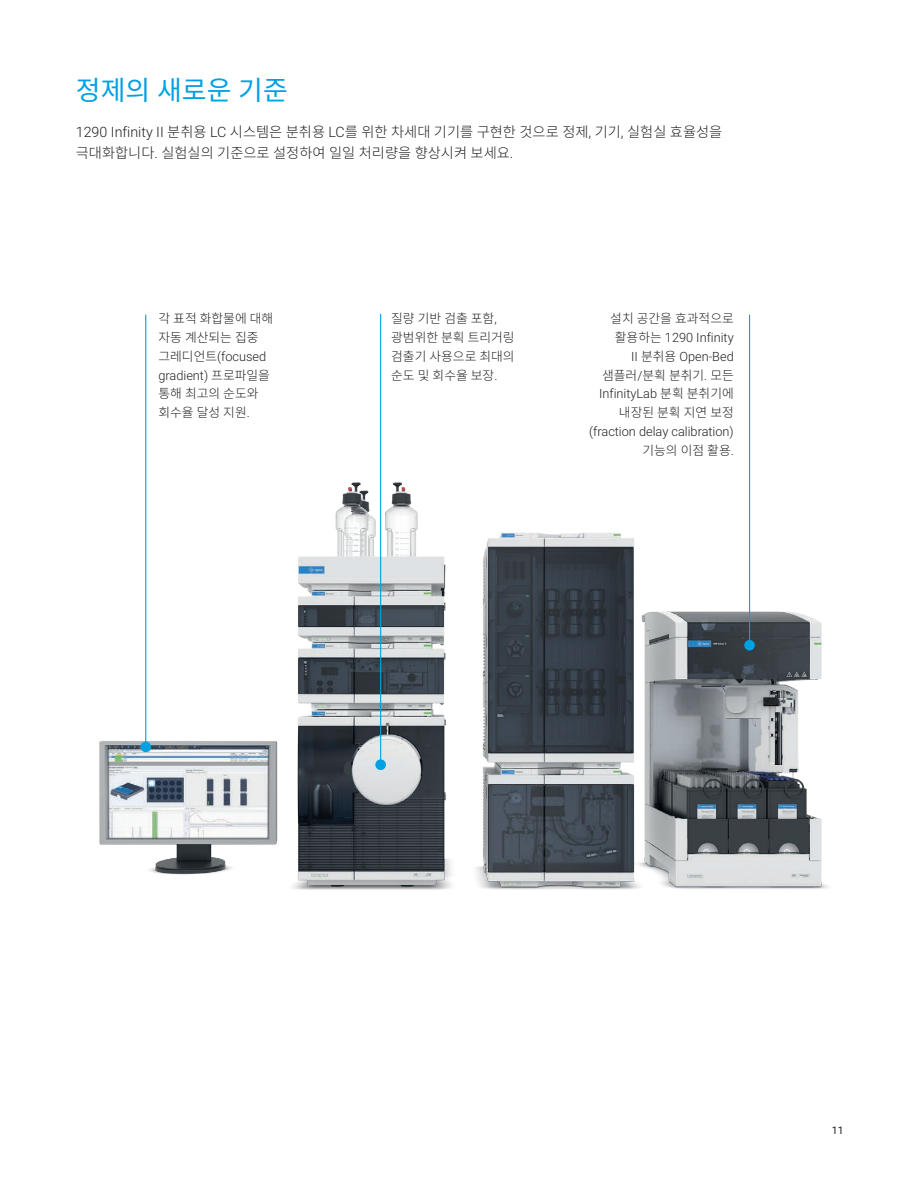
<style>
.page{position:relative;width:918px;height:1188px;background:#fff}
.page>*{position:absolute;margin:0;border:0;box-sizing:border-box;transform-origin:0 0}
.t1{font:27px "Noto Sans CJ Kkr";color:#00a1e3}
.t2{font:300 14.25px/21px "Noto Sans CJ Kkr";color:#231f20}
.t3{font:300 12.75px/18.8px "Noto Sans CJ Kkr";color:#231f20}
.t4{font:300 12.75px/18.8px "Roboto";color:#231f20}
.t5{font:10.5px "Roboto";color:#231f20}
.s1{font-family:"Roboto"}
.s2{font-family:"Noto Sans CJ Kkr"}
</style>
<div class="page">
<img style="left:99px;top:446px;width:730px;height:444px">
<hr style="left:145px;top:315px;width:1px;height:432px;background:#00a1e3">
<hr style="left:380px;top:314px;width:1px;height:451px;background:#00a1e3">
<hr style="left:749px;top:315px;width:1px;height:331px;background:#00a1e3">
<div style="left:140px;top:742px;width:11px;height:10px;background:#00a1e3;border-radius:50%"></div>
<div style="left:375px;top:759px;width:11px;height:11px;background:#00a1e3;border-radius:50%"></div>
<div style="left:744px;top:640px;width:11px;height:11px;background:#00a1e3;border-radius:50%"></div>
<h1 class="t1" style="left:76px;top:75px;width:214px">정제의 새로운 기준</h1>
<p class="t2" style="left:76px;top:122px;width:648px"><span class="s1">1290 Infinity II</span> 분취용 <span class="s1">LC</span> 시스템은 분취용 <span class="s1">LC</span>를 위한 차세대 기기를 구현한 것으로 정제<span class="s1">,</span> 기기<span class="s1">,</span> 실험실 효율성을 극대화합니다<span class="s1">.</span> 실험실의 기준으로 설정하여 일일 처리량을 향상시켜 보세요<span class="s1">.</span></p>
<p class="t3" style="left:158px;top:310px;width:116px">각 표적 화합물에 대해 자동 계산되는 집중</p>
<p class="t4" style="left:158px;top:347px;width:113px"><span class="s2">그레디언트</span>(focused gradient) <span class="s2">프로파일을</span></p>
<p class="t3" style="left:158px;top:385px;width:102px">통해 최고의 순도와 회수율 달성 지원<span class="s1">.</span></p>
<p class="t3" style="left:391px;top:310px;width:125px">질량 기반 검출 포함<span class="s1">, </span>광범위한 분획 트리거링 검출기 사용으로 최대의 순도 및 회수율 보장<span class="s1">.</span></p>
<p class="t3" style="left:610px;top:310px;width:125px">설치 공간을 효과적으로</p>
<p class="t4" style="left:615px;top:328px;width:120px;text-align:right"><span class="s2">활용하는</span> 1290 Infinity<br>II <span class="s2">분취용</span> Open-Bed</p>
<p class="t3" style="left:602px;top:366px;width:133px">샘플러<span class="s1">/</span>분획 분취기<span class="s1">.</span> 모든</p>
<p class="t4" style="left:599px;top:384px;width:136px">InfinityLab <span class="s2">분획 분취기에</span></p>
<p class="t3" style="left:619px;top:403px;width:116px">내장된 분획 지연 보정</p>
<p class="t4" style="left:589px;top:422px;width:146px">(fraction delay calibration)</p>
<p class="t3" style="left:642px;top:441px;width:93px">기능의 이점 활용<span class="s1">.</span></p>
<p class="t5" style="left:832px;top:1123px;width:13px">11</p>
</div>
